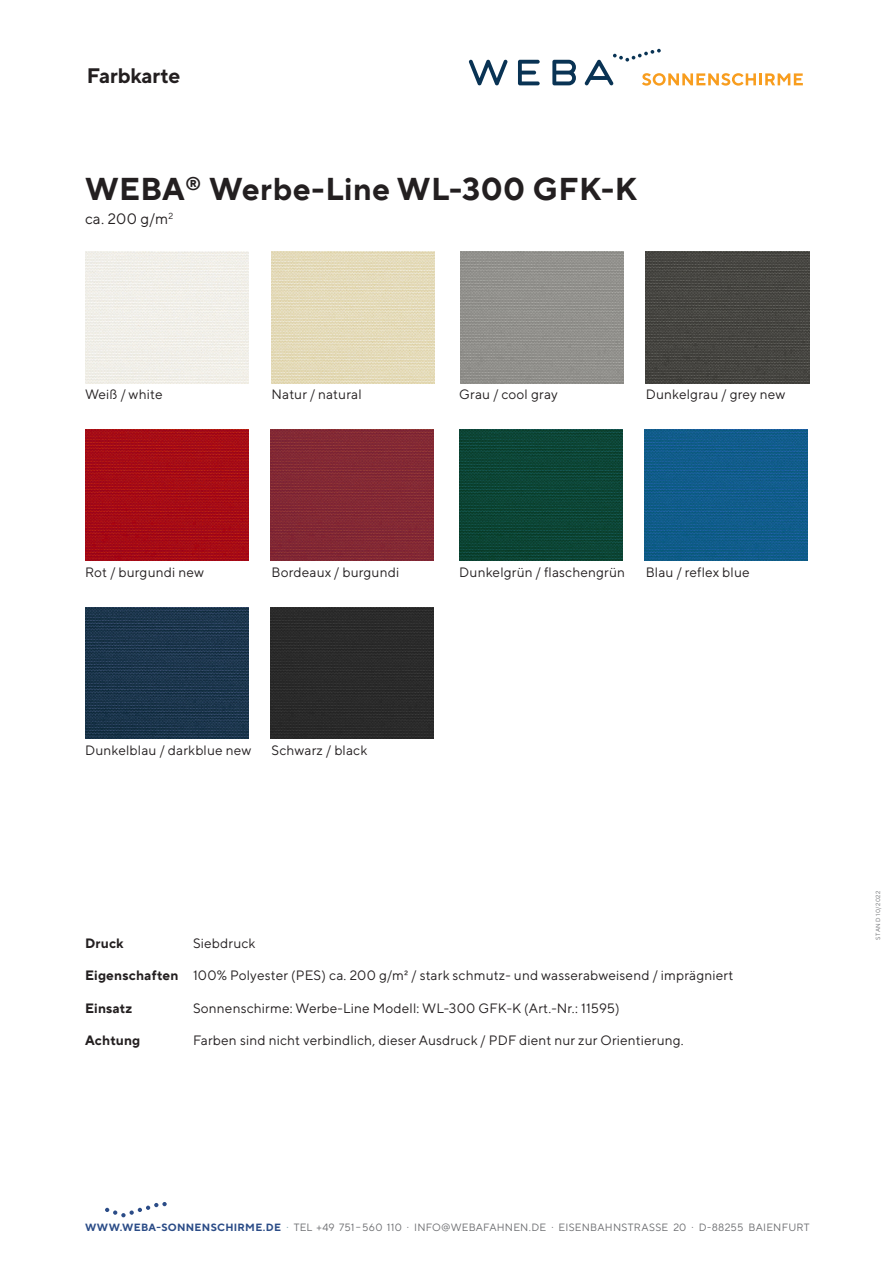
<style>
.page{position:relative;width:893px;height:1263px;background:#fff}
.page>*{position:absolute;margin:0;border:0;box-sizing:border-box;transform-origin:0 0}
.t1{font:700 31.5px "TT Norms Pro";letter-spacing:.015em;color:#231f20}
.t2{font:700 21px "TT Norms";letter-spacing:-.015em;color:#231f20}
.t3{font:15px "TT Norms Pro";color:#231f20}
.t4{font:13.5px "TT Norms Pro";letter-spacing:.015em;color:#231f20}
.t5{font:700 13.5px "TT Norms Pro";letter-spacing:.015em;color:#231f20}
.t6{font:10.5px "TT Norms Pro";letter-spacing:.02em;color:#6c6d70}
.t7{font:6px "TT Norms Pro";letter-spacing:.09em;color:#6c6d70}
.s1{font-weight:700}
.s2{font-family:"TT Norms";font-weight:700;color:#2b4c87}
.s3{color:#6595a2}
</style>
<div class="page">
<img style="left:85px;top:252px;width:163px;height:131px">
<img style="left:272px;top:252px;width:163px;height:131px">
<img style="left:460px;top:252px;width:163px;height:131px">
<img style="left:646px;top:252px;width:164px;height:131px">
<img style="left:85px;top:430px;width:163px;height:131px">
<img style="left:271px;top:430px;width:163px;height:131px">
<img style="left:459px;top:430px;width:163px;height:131px">
<img style="left:645px;top:430px;width:163px;height:131px">
<img style="left:85px;top:608px;width:163px;height:131px">
<img style="left:271px;top:608px;width:163px;height:131px">
<svg style="left:469px;top:49px;width:334px;height:37px"></svg>
<svg style="left:105px;top:1202px;width:62px;height:15px"></svg>
<h2 class="t2" style="left:87px;top:62px;width:95px">Farbkarte</h2>
<h1 class="t1" style="left:85px;top:166px;width:553px">WEBA<sup>®</sup> Werbe-Line WL-300 GFK-K</h1>
<p class="t3" style="left:85px;top:208px;width:90px">ca. 200 g/m<sup>2</sup></p>
<p class="t4" style="left:85px;top:384px;width:79px">Weiß / white</p>
<p class="t4" style="left:272px;top:384px;width:92px">Natur / natural</p>
<p class="t4" style="left:459px;top:384px;width:100px">Grau / cool gray</p>
<p class="t4" style="left:646px;top:384px;width:141px">Dunkelgrau / grey new</p>
<p class="t4" style="left:85px;top:562px;width:121px">Rot / burgundi new</p>
<p class="t4" style="left:272px;top:562px;width:129px">Bordeaux / burgundi</p>
<p class="t4" style="left:459px;top:562px;width:167px">Dunkelgrün / flaschengrün</p>
<p class="t4" style="left:646px;top:562px;width:105px">Blau / reflex blue</p>
<p class="t4" style="left:85px;top:740px;width:168px">Dunkelblau / darkblue new</p>
<p class="t4" style="left:272px;top:740px;width:97px">Schwarz / black</p>
<p class="t5" style="left:85px;top:933px;width:40px">Druck</p>
<p class="t4" style="left:193px;top:933px;width:64px">Siebdruck</p>
<p class="t4" style="left:85px;top:966px;width:650px"><span class="s1">Eigenschaften</span> 100% Polyester (PES) ca. 200 g/m2 / stark schmutz- und wasserabweisend / imprägniert</p>
<p class="t5" style="left:85px;top:998px;width:49px">Einsatz</p>
<p class="t4" style="left:193px;top:998px;width:428px">Sonnenschirme: Werbe-Line Modell: WL-300 GFK-K (Art.-Nr.: 11595)</p>
<p class="t5" style="left:85px;top:1030px;width:57px">Achtung</p>
<p class="t4" style="left:193px;top:1030px;width:492px">Farben sind nicht verbindlich, dieser Ausdruck / PDF dient nur zur Orientierung.</p>
<p class="t7" style="left:874px;top:940px;width:51px;rotate:-90deg">STAND 10/2022</p>
<p class="t6" style="left:85px;top:1220px;width:726px"><span class="s2">WWW.WEBA-SONNENSCHIRME.DE</span> <span class="s3">·</span> TEL +49 751–560 110 · INFO@WEBAFAHNEN.DE · EISENBAHNSTRASSE 20 · D-88255 BAIENFURT</p>
</div>
